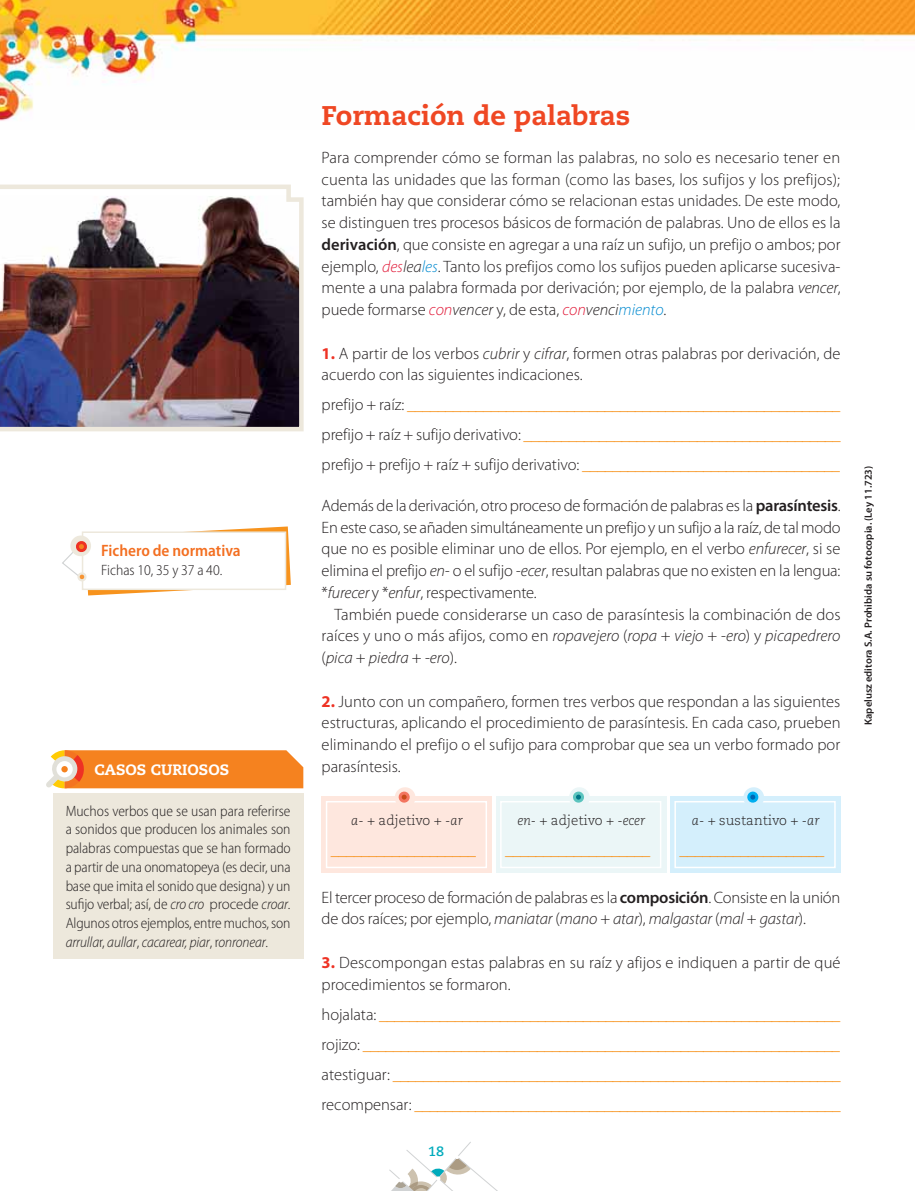
<style>
.page{position:relative;width:915px;height:1191px;background:#fff}
.page>*{position:absolute;margin:0;border:0;box-sizing:border-box;transform-origin:0 0}
.t1{font:800 27px "Caecilia LT Std";color:#ef4723}
.t2{font:300 16.5px/21.8px "Myriad Pro";color:#231f20;text-align:justify}
.t3{font:300 16.5px/30px "Myriad Pro";color:#f7931d;text-align:justify}
.t4{font:600 semi-condensed 16.5px "Myriad Pro";color:#f36f21}
.t5{font:300 semi-condensed 15px/18.8px "Myriad Pro";letter-spacing:-.01em;color:#231f20;text-align:justify}
.t6{font:800 15px "Caecilia LT Std";color:#fff}
.t7{font:300 13.5px "Caecilia LT Std";color:#231f20}
.t8{font:700 13.5px "Caecilia LT Std";color:#00abbc}
.t9{font:600 10.5px "Myriad Pro";color:#231f20}
.s1{font-style:italic}
.s2{font-stretch:normal}
.s3{font-weight:600}
.s4{font-style:italic;color:#e11837}
.s5{font-style:italic;color:#0089cf}
.s6{font-weight:700;color:#ee3224}
.s7{color:#231f20}
</style>
<div class="page">
<img style="left:0;top:0;width:914px;height:121px">
<img style="left:0;top:184px;width:304px;height:248px">
<div style="left:670px;top:796px;width:170px;height:77px;background:#d4effc"></div>
<div style="left:674px;top:801px;width:161px;height:67px;border:2px solid #fff"></div>
<svg style="left:742px;top:787px;width:23px;height:17px"></svg>
<svg style="left:748px;top:793px;width:8px;height:8px"></svg>
<div style="left:746px;top:791px;width:12px;height:11px;border:3px solid #00aeef;border-radius:50%"></div>
<div style="left:496px;top:796px;width:170px;height:77px;background:#ebf6f7"></div>
<div style="left:500px;top:801px;width:161px;height:67px;border:2px solid #fff"></div>
<svg style="left:567px;top:787px;width:23px;height:17px"></svg>
<div style="left:574px;top:793px;width:8px;height:8px;background:#007687;border-radius:50%"></div>
<div style="left:572px;top:791px;width:12px;height:11px;border:3px solid #5bc4be;border-radius:50%"></div>
<div style="left:321px;top:796px;width:170px;height:77px;background:#fee7de"></div>
<div style="left:325px;top:801px;width:162px;height:67px;border:2px solid #fff"></div>
<svg style="left:393px;top:787px;width:23px;height:17px"></svg>
<div style="left:400px;top:793px;width:8px;height:8px;background:#c74a1a;border-radius:50%"></div>
<div style="left:398px;top:791px;width:11px;height:11px;border:3px solid #f37560;border-radius:50%"></div>
<div style="left:53px;top:793px;width:250px;height:166px;background:#ede8dc"></div>
<svg style="left:46px;top:750px;width:257px;height:38px;background:#f48a30"></svg>
<div style="left:56px;top:761px;width:17px;height:16px;background:#fff;border-radius:50%"></div>
<div style="left:61px;top:766px;width:7px;height:6px;background:#f5821f;border-radius:50%"></div>
<svg style="left:62px;top:526px;width:229px;height:69px"></svg>
<svg style="left:389px;top:1142px;width:108px;height:48px"></svg>
<p class="t4" style="left:101px;top:544px;width:141px">Fichero de normativa</p>
<p class="t5" style="left:101px;top:562px;width:123px">Fichas 10, 35 y 37 a 40.</p>
<p class="t6" style="left:94px;top:762px;width:136px">CASOS CURIOSOS</p>
<p class="t5" style="left:66px;top:803px;width:226px">Muchos verbos que se usan para referirse a sonidos que producen los animales son palabras compuestas que se han formado a partir de una onomatopeya (es decir, una base que imita el sonido que designa) y un sufijo verbal; así, de <span class="s1">cro cro</span> <span class="s2">procede</span> <span class="s1">croar</span>.<br>Algunos otros ejemplos, entre muchos, son <span class="s1">arrulla</span>r, <span class="s1">aullar</span>, <span class="s1">cacarear, piar</span>, r<span class="s1">onronear</span>.</p>
<h1 class="t1" style="left:321px;top:103px;width:310px">Formación de palabras</h1>
<p class="t2" style="left:321px;top:148px;width:520px">Para comprender cómo se forman las palabras, no solo es necesario tener en cuenta las unidades que las forman (como las bases, los sufijos y los prefijos); también hay que considerar cómo se relacionan estas unidades. De este modo, se distinguen tres procesos básicos de formación de palabras. Uno de ellos es la <span class="s3">derivación</span>, que consiste en agregar a una raíz un sufijo, un prefijo o ambos; por ejemplo, <span class="s4">des</span><span class="s1">lea</span><span class="s5">les</span>. Tanto los prefijos como los sufijos pueden aplicarse sucesiva&shy;mente a una palabra formada por derivación; por ejemplo, de la palabra <span class="s1">vencer</span>, puede formarse <span class="s4">con</span><span class="s1">vencer</span> y, de esta, <span class="s4">con</span><span class="s1">venci</span><span class="s5">miento</span>.</p>
<p class="t2" style="left:321px;top:344px;width:520px"><span class="s6">1.</span> A partir de los verbos <span class="s1">cubrir</span> y <span class="s1">cifrar</span>, formen otras palabras por derivación, de acuerdo con las siguientes indicaciones.</p>
<p class="t3" style="left:321px;top:391px;width:520px"><span class="s7">prefijo + raíz:</span> _________________________________________________________ <span class="s7">prefijo + raíz + sufijo derivativo:</span> __________________________________________ <span class="s7">prefijo + prefijo + raíz + sufijo derivativo:</span> __________________________________</p>
<p class="t2" style="left:321px;top:496px;width:520px">Además de la derivación, otro proceso de formación de palabras es la <span class="s3">parasíntesis</span>.<br>En este caso, se añaden simultáneamente un prefijo y un sufijo a la raíz, de tal modo que no es posible eliminar uno de ellos. Por ejemplo, en el verbo <span class="s1">enfurecer</span>, si se elimina el prefijo <span class="s1">en-</span> o el sufijo <span class="s1">-ecer</span>, resultan palabras que no existen en la lengua: *<span class="s1">furecer</span> y *<span class="s1">enfur</span>, respectivamente.</p>
<p class="t2" style="left:321px;top:605px;width:520px;text-indent:13px">También puede considerarse un caso de parasíntesis la combinación de dos raíces y uno o más afijos, como en <span class="s1">ropavejero</span> (<span class="s1">ropa</span> + <span class="s1">viejo</span> + -<span class="s1">ero</span>) y <span class="s1">picapedrero </span>(<span class="s1">pica</span> + <span class="s1">piedra</span> + -<span class="s1">ero</span>).</p>
<p class="t2" style="left:321px;top:692px;width:520px"><span class="s6">2.</span> Junto con un compañero, formen tres verbos que respondan a las siguientes estructuras, aplicando el procedimiento de parasíntesis. En cada caso, prueben eliminando el prefijo o el sufijo para comprobar que sea un verbo formado por parasíntesis.</p>
<p class="t7" style="left:351px;top:813px;width:113px"><span class="s1">a</span>- + adjetivo + -<span class="s1">ar</span></p>
<p class="t3" style="left:331px;top:836px;width:146px">___________________</p>
<p class="t7" style="left:517px;top:813px;width:130px"><span class="s1">en</span>- + adjetivo + -<span class="s1">ecer</span></p>
<p class="t3" style="left:505px;top:836px;width:146px">___________________</p>
<p class="t7" style="left:691px;top:813px;width:129px"><span class="s1">a</span>- + sustantivo + -<span class="s1">ar</span></p>
<p class="t3" style="left:679px;top:836px;width:146px">___________________</p>
<p class="t2" style="left:321px;top:887px;width:520px">El tercer proceso de formación de palabras es la <span class="s3">composición</span>. Consiste en la unión de dos raíces; por ejemplo, <span class="s1">maniatar</span> (<span class="s1">mano</span> + <span class="s1">atar</span>), <span class="s1">malgastar</span> (<span class="s1">mal</span> + <span class="s1">gastar</span>).</p>
<p class="t2" style="left:321px;top:953px;width:520px"><span class="s6">3.</span> Descompongan estas palabras en su raíz y afijos e indiquen a partir de qué procedimientos se formaron.</p>
<p class="t3" style="left:321px;top:1000px;width:520px"><span class="s7">hojalata:</span> _____________________________________________________________ <span class="s7">rojizo:</span> _______________________________________________________________ <span class="s7">atestiguar:</span> ___________________________________________________________ <span class="s7">recompensar:</span> ________________________________________________________</p>
<p class="t8" style="left:428px;top:1144px;width:17px">18</p>
<p class="t9" style="left:864px;top:725px;width:261px;rotate:-90deg">Kapelusz editora S.A. Prohibida su fotocopia. (Ley 11.723)</p>
</div>
